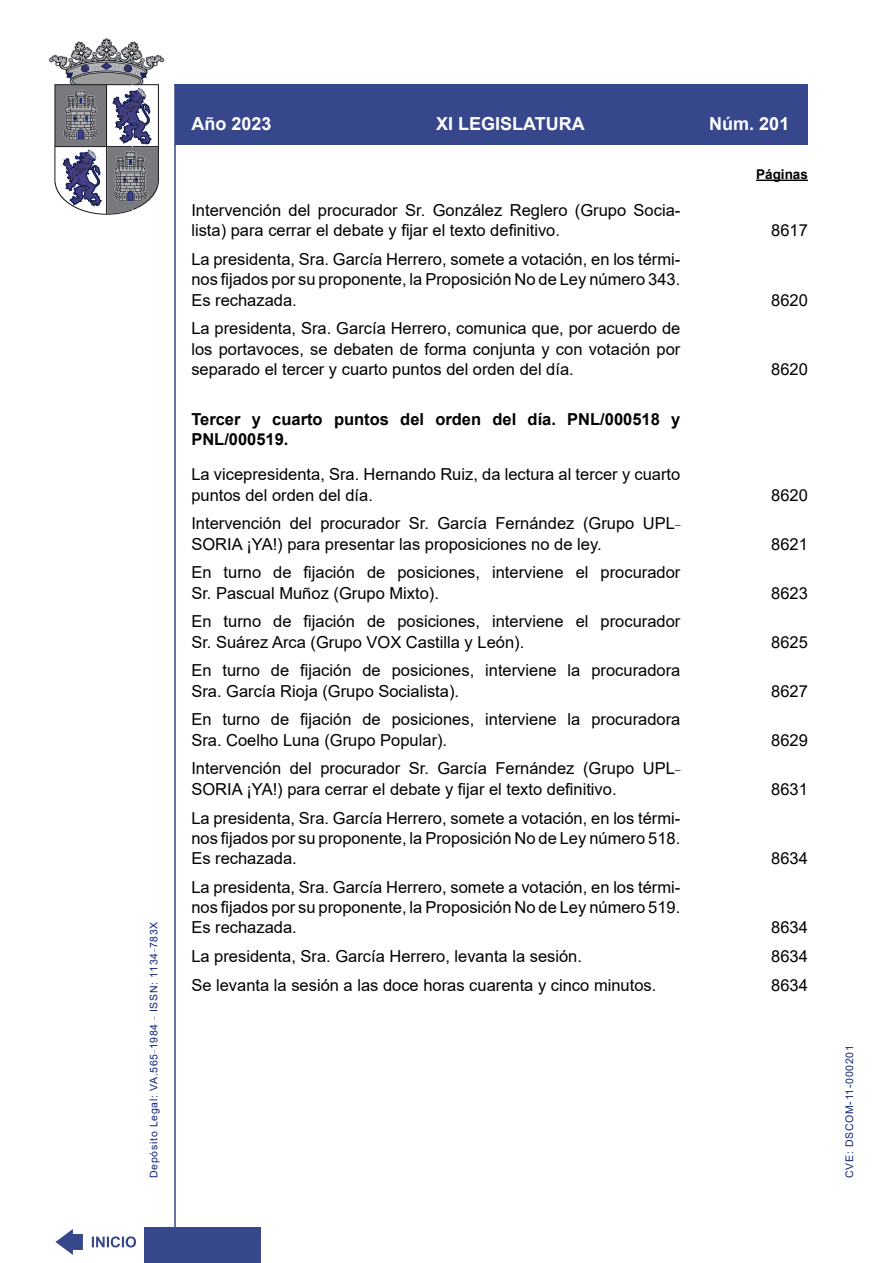
<style>
.page{position:relative;width:893px;height:1263px;background:#fff}
.page>*{position:absolute;margin:0;border:0;box-sizing:border-box;transform-origin:0 0}
.t1{font:700 18px "Arial";color:#fff}
.Sumario{font:16.5px/20.2px "Arial";color:#000}
.SumarioEpigrafe{font:700 16.5px/20.2px "Arial";color:#000}
.Paginas{font:700 13.5px "Arial";color:#000}
.t2{font:10.5px "Arial";letter-spacing:.065em;color:#122678}
</style>
<div class="page">
<hr style="left:174px;top:84px;width:2px;height:1179px;background:#36478c">
<div style="left:144px;top:1227px;width:117px;height:36px;background:#36478c"></div>
<hr style="left:174px;top:84px;width:634px;height:1px;background:#36478c">
<svg style="left:92px;top:1236px;width:44px;height:11px"></svg>
<svg style="left:55px;top:1229px;width:28px;height:26px"></svg>
<div style="left:175px;top:85px;width:633px;height:60px;background:#36478c"></div>
<svg style="left:49px;top:38px;width:115px;height:177px"></svg>
<hr style="left:756px;top:180px;width:52px;height:1px;background:#000">
<p class="t2" style="left:146px;top:1178px;width:258px;rotate:-90deg">Depósito Legal: VA.565<sup>_</sup>1984 <sup>_</sup> ISSN: 1134<sup>_</sup>783X</p>
<p class="t1" style="left:191px;top:111px;width:82px">Año 2023</p>
<p class="t1" style="left:436px;top:111px;width:150px">XI LEGISLATURA</p>
<p class="t1" style="left:709px;top:111px;width:82px">Núm. 201</p>
<p class="Sumario" style="left:191px;top:200px;width:489px">Intervención del procurador Sr. González Reglero (Grupo Socia&shy;lista) para cerrar el debate y fijar el texto definitivo.</p>
<p class="Sumario" style="left:191px;top:249px;width:490px;text-align:justify">La presidenta, Sra. García Herrero, somete a votación, en los térmi&shy;nos fijados por su proponente, la Proposición No de Ley número 343.<br>Es rechazada.</p>
<p class="Sumario" style="left:191px;top:318px;width:490px;text-align:justify">La presidenta, Sra. García Herrero, comunica que, por acuerdo de los portavoces, se debaten de forma conjunta y con votación por separado el tercer y cuarto puntos del orden del día.</p>
<p class="SumarioEpigrafe" style="left:191px;top:409px;width:490px">Tercer y cuarto puntos del orden del día. PNL/000518 y<br>PNL/000519.</p>
<p class="Sumario" style="left:191px;top:464px;width:490px">La vicepresidenta, Sra. Hernando Ruiz, da lectura al tercer y cuarto puntos del orden del día.</p>
<p class="Sumario" style="left:191px;top:513px;width:490px">Intervención del procurador Sr. García Fernández (Grupo UPL<sup>_<br></sup>SORIA ¡YA!) para presentar las proposiciones no de ley.</p>
<p class="Sumario" style="left:191px;top:562px;width:490px">En turno de fijación de posiciones, interviene el procurador<br>Sr. Pascual Muñoz (Grupo Mixto).</p>
<p class="Sumario" style="left:191px;top:611px;width:490px">En turno de fijación de posiciones, interviene el procurador<br>Sr. Suárez Arca (Grupo VOX Castilla y León).</p>
<p class="Sumario" style="left:191px;top:660px;width:490px">En turno de fijación de posiciones, interviene la procuradora<br>Sra. García Rioja (Grupo Socialista).</p>
<p class="Sumario" style="left:191px;top:709px;width:490px">En turno de fijación de posiciones, interviene la procuradora<br>Sra. Coelho Luna (Grupo Popular).</p>
<p class="Sumario" style="left:191px;top:758px;width:490px">Intervención del procurador Sr. García Fernández (Grupo UPL<sup>_<br></sup>SORIA ¡YA!) para cerrar el debate y fijar el texto definitivo.</p>
<p class="Sumario" style="left:191px;top:807px;width:490px;text-align:justify">La presidenta, Sra. García Herrero, somete a votación, en los térmi&shy;nos fijados por su proponente, la Proposición No de Ley número 518.<br>Es rechazada.</p>
<p class="Sumario" style="left:191px;top:877px;width:490px;text-align:justify">La presidenta, Sra. García Herrero, somete a votación, en los térmi&shy;nos fijados por su proponente, la Proposición No de Ley número 519.<br>Es rechazada.</p>
<p class="Paginas" style="left:756px;top:165px;width:53px">Páginas</p>
<p class="Sumario" style="left:771px;top:220px;width:38px">8617</p>
<p class="Sumario" style="left:771px;top:290px;width:38px">8620</p>
<p class="Sumario" style="left:771px;top:359px;width:38px">8620</p>
<p class="Sumario" style="left:771px;top:485px;width:38px">8620</p>
<p class="Sumario" style="left:771px;top:534px;width:38px">8621</p>
<p class="Sumario" style="left:771px;top:583px;width:38px">8623</p>
<p class="Sumario" style="left:771px;top:632px;width:38px">8625</p>
<p class="Sumario" style="left:771px;top:681px;width:38px">8627</p>
<p class="Sumario" style="left:771px;top:730px;width:38px">8629</p>
<p class="Sumario" style="left:771px;top:779px;width:38px">8631</p>
<p class="Sumario" style="left:771px;top:848px;width:38px">8634</p>
<p class="Sumario" style="left:771px;top:917px;width:38px">8634</p>
<p class="Sumario" style="left:191px;top:946px;width:392px">La presidenta, Sra. García Herrero, levanta la sesión.</p>
<p class="Sumario" style="left:771px;top:946px;width:38px">8634</p>
<p class="Sumario" style="left:191px;top:975px;width:466px">Se levanta la sesión a las doce horas cuarenta y cinco minutos.</p>
<p class="Sumario" style="left:771px;top:975px;width:38px">8634</p>
<p class="t2" style="left:842px;top:1178px;width:134px;rotate:-90deg">CVE: DSCOM-11-000201</p>
</div>
